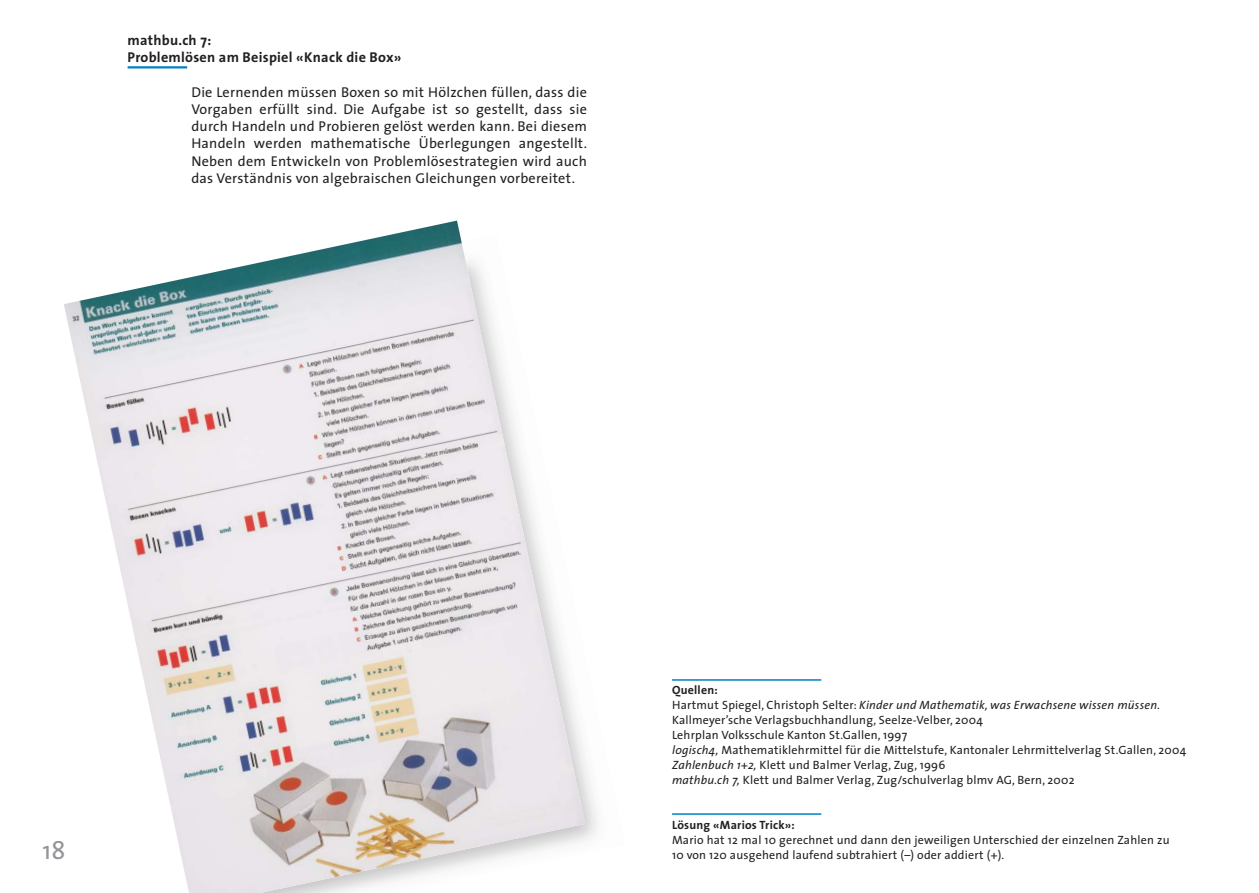
<style>
.page{position:relative;width:1259px;height:893px;background:#fff}
.page>*{position:absolute;margin:0;border:0;box-sizing:border-box;transform-origin:0 0}
.t1{font:25.5px "The Sans";color:#939598}
.t2{font:14.25px/17.2px "The Sans";letter-spacing:.02em;color:#231f20;text-align:justify}
.t3{font:700 14.25px/17.2px "The Sans";letter-spacing:.02em;color:#231f20}
.t4{font:12px/15px "The Sans";letter-spacing:.02em;color:#231f20}
.t5{font:700 12px "The Sans";letter-spacing:.02em;color:#231f20}
.s1{font-weight:700}
.s2{font-style:italic}
</style>
<div class="page">
<hr style="left:672px;top:679px;width:149px;height:1px;background:#0080c6">
<hr style="left:672px;top:813px;width:149px;height:1px;background:#0080c6">
<hr style="left:128px;top:66px;width:59px;height:2px;background:#0080c6">
<img style="left:64px;top:220px;width:521px;height:672px">
<p class="t3" style="left:128px;top:33px;width:275px">mathbu.ch 7:<br>Problemlösen am Beispiel «Knack die Box»</p>
<p class="t2" style="left:191px;top:84px;width:397px">Die Lernenden müssen Boxen so mit Hölzchen füllen, dass die Vorgaben erfüllt sind. Die Aufgabe ist so gestellt, dass sie durch Handeln und Probieren gelöst werden kann. Bei diesem Handeln werden mathematische Überlegungen angestellt.<br>Neben dem Entwickeln von Problemlösestrategien wird auch das Verständnis von algebraischen Gleichungen vorbereitet.</p>
<h1 class="t1" style="left:43px;top:841px;width:25px">18</h1>
<p class="t4" style="left:672px;top:683px;width:516px"><span class="s1">Quellen:<br></span>Hartmut Spiegel, Christoph Selter: <span class="s2">Kinder und Mathematik, was Erwachsene wissen müssen.<br></span>Kallmeyer’sche Verlagsbuchhandlung, Seelze-Velber, 2004<br>Lehrplan Volksschule Kanton St.Gallen, 1997<br><span class="s2">logisch4,</span> Mathematiklehrmittel für die Mittelstufe, Kantonaler Lehrmittelverlag St.Gallen, 2004<br><span class="s2">Zahlenbuch 1+2,</span> Klett und Balmer Verlag, Zug, 1996<br><span class="s2">mathbu.ch 7,</span> Klett und Balmer Verlag, Zug/schulverlag blmv AG, Bern, 2002</p>
<p class="t5" style="left:672px;top:820px;width:124px">Lösung «Marios Trick»:</p>
<p class="t4" style="left:672px;top:833px;width:499px">Mario hat 12 mal 10 gerechnet und dann den jeweiligen Unterschied der einzelnen Zahlen zu<br>10 von 120 ausgehend laufend subtrahiert (–) oder addiert (+).</p>
</div>
